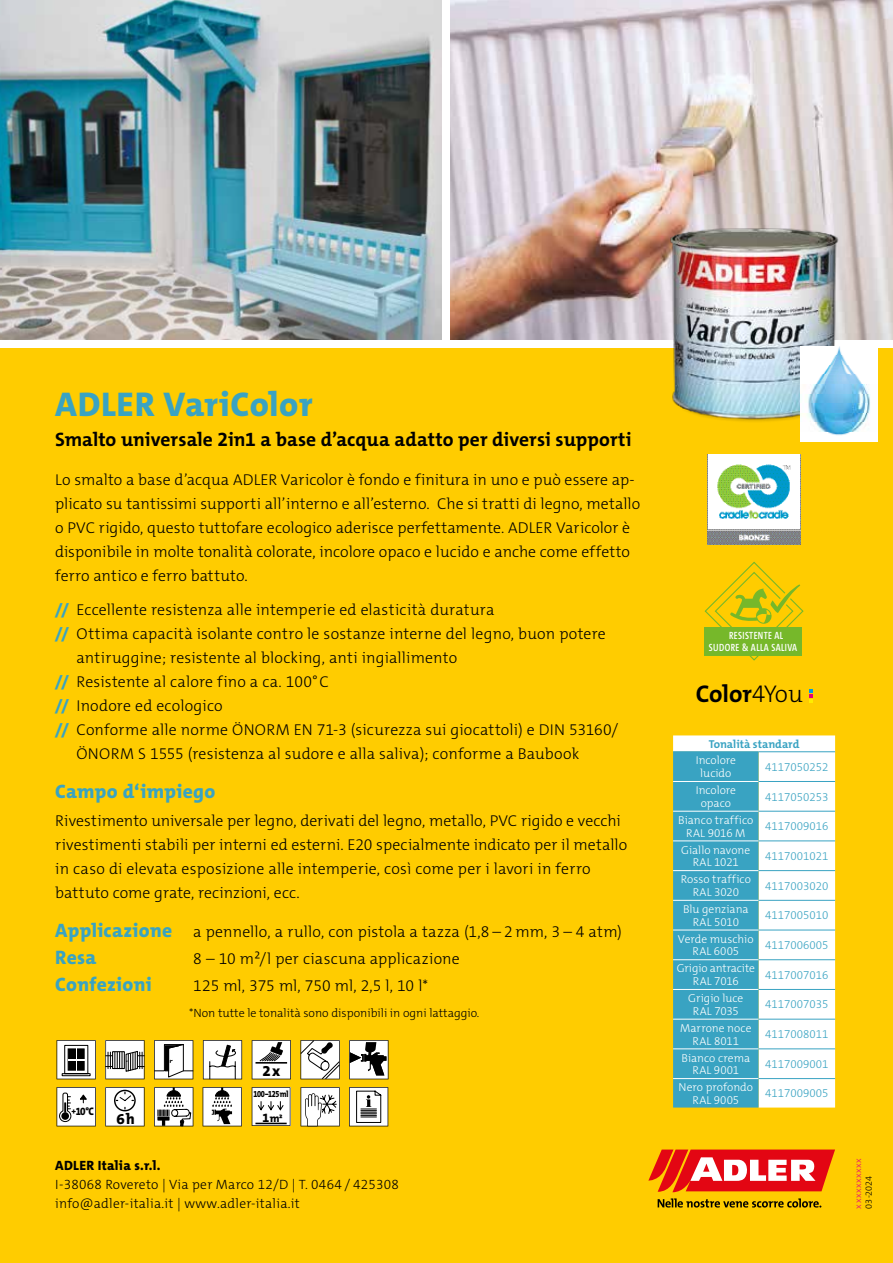
<style>
.page{position:relative;width:893px;height:1263px;background:#fc0}
.page>*{position:absolute;margin:0;border:0;box-sizing:border-box;transform-origin:0 0}
.t1{font:800 34.5px "The Mix C4 s";letter-spacing:.015em;color:#39a3c2}
.t2{font:700 24.3px "The Mix C4 s";color:#000}
.t3{font:700 19.5px "The Mix C4 s";letter-spacing:.005em;color:#000}
.t4{font:800 19.5px "The Mix C4 s";letter-spacing:.015em;color:#39a3c2}
.t5{font:300 15.75px/24px "The Mix C4 s";letter-spacing:.005em;color:#000}
.t6{font:800 15.15px "The Mix B8";color:#000}
.t7{font:300 13.5px/18.8px "The Mix C4 s";letter-spacing:.02em;color:#000}
.t8{font:800 13.5px "The Mix C4 s";letter-spacing:.02em;color:#000}
.t9{font:300 12px "The Mix C4 s";color:#000}
.t10{font:300 11.55px/12.8px "The Mix C4 s";color:#fff;text-align:center}
.t11{font:300 11.55px "The Mix C4 s";color:#39a3c2}
.t12{font:700 11.55px "The Mix C4 s";color:#39a3c2}
.t13{font:800 11.1px "The Mix B8";color:#000;scale:.85 1}
.t14{font:800 10.95px "The Mix C4 s";color:#000}
.t15{font:600 10.5px/11.2px "The Mix Cd";letter-spacing:.04em;color:#fff;scale:.95 1}
.t16{font:300 9px "The Mix C4 s";letter-spacing:.05em;color:#e6007d}
.t17{font:300 9px "The Mix C4 s";color:#000}
.t18{font:800 8.85px "The Mix C4 s";letter-spacing:-.04em;color:#000;scale:.83 1}
.s1{font-weight:800;color:#39a3c2}
.s2{font-weight:800;font-size:19.5px;color:#39a3c2}
.s3{font-size:8.4px}
.s4{font-size:10.5px}
.s5{font-size:12.3px}
.s6{font-weight:300}
</style>
<div class="page">
<img style="left:450px;top:0;width:443px;height:340px">
<img style="left:0;top:0;width:443px;height:340px">
<div style="left:0;top:340px;width:893px;height:8px;background:#fff"></div>
<div style="left:443px;top:0;width:7px;height:344px;background:#fff"></div>
<svg style="left:809px;top:689px;width:4px;height:13px"></svg>
<img style="left:707px;top:454px;width:94px;height:91px">
<svg style="left:704px;top:561px;width:100px;height:100px"></svg>
<img style="left:653px;top:220px;width:202px;height:202px">
<img style="left:801px;top:346px;width:77px;height:95px">
<svg style="left:57px;top:1040px;width:39px;height:39px;background:#a3a3a3"></svg>
<svg style="left:105px;top:1040px;width:40px;height:39px;background:#b9b8b6"></svg>
<svg style="left:154px;top:1040px;width:39px;height:39px;background:#c7c7c7"></svg>
<svg style="left:203px;top:1040px;width:39px;height:39px;background:#d2d2d2"></svg>
<svg style="left:252px;top:1040px;width:39px;height:39px;background:#ccc"></svg>
<svg style="left:300px;top:1040px;width:40px;height:39px;background:#cccbc9"></svg>
<svg style="left:349px;top:1040px;width:39px;height:39px;background:#a1a1a1"></svg>
<svg style="left:105px;top:1087px;width:40px;height:39px"></svg>
<div style="left:114px;top:1090px;width:22px;height:21px;border:1px solid #000;border-radius:50%"></div>
<svg style="left:203px;top:1087px;width:39px;height:39px;background:#c2c2c2"></svg>
<svg style="left:154px;top:1087px;width:39px;height:39px;background:#b8b8b8"></svg>
<svg style="left:252px;top:1087px;width:38px;height:39px"></svg>
<svg style="left:349px;top:1087px;width:39px;height:39px;background:#c7c7c7"></svg>
<svg style="left:57px;top:1087px;width:39px;height:39px;background:#d5d5d5"></svg>
<svg style="left:301px;top:1087px;width:39px;height:39px;background:#d5d5d5"></svg>
<div style="left:673px;top:735px;width:162px;height:372px;background:#fff"></div>
<div style="left:673px;top:752px;width:85px;height:355px;background:#39a3c2"></div>
<hr style="left:673px;top:840px;width:85px;height:1px;background:#fff">
<hr style="left:673px;top:870px;width:85px;height:1px;background:#fff">
<hr style="left:673px;top:930px;width:85px;height:1px;background:#fff">
<hr style="left:673px;top:959px;width:85px;height:1px;background:#fff">
<hr style="left:673px;top:989px;width:85px;height:1px;background:#fff">
<hr style="left:673px;top:1019px;width:85px;height:1px;background:#fff">
<hr style="left:673px;top:1048px;width:85px;height:1px;background:#fff">
<hr style="left:673px;top:1078px;width:85px;height:1px;background:#fff">
<hr style="left:673px;top:811px;width:85px;height:1px;background:#fff">
<hr style="left:673px;top:781px;width:85px;height:1px;background:#fff">
<hr style="left:673px;top:900px;width:85px;height:1px;background:#fff">
<hr style="left:673px;top:751px;width:85px;height:1px;background:#39a3c2">
<hr style="left:759px;top:751px;width:76px;height:1px;background:#39a3c2">
<hr style="left:759px;top:781px;width:76px;height:1px;background:#39a3c2">
<hr style="left:759px;top:811px;width:76px;height:1px;background:#39a3c2">
<hr style="left:759px;top:840px;width:76px;height:1px;background:#39a3c2">
<hr style="left:759px;top:870px;width:76px;height:1px;background:#39a3c2">
<hr style="left:759px;top:900px;width:76px;height:1px;background:#39a3c2">
<hr style="left:759px;top:930px;width:76px;height:1px;background:#39a3c2">
<hr style="left:759px;top:959px;width:76px;height:1px;background:#39a3c2">
<hr style="left:759px;top:989px;width:76px;height:1px;background:#39a3c2">
<hr style="left:759px;top:1019px;width:76px;height:1px;background:#39a3c2">
<hr style="left:759px;top:1048px;width:76px;height:1px;background:#39a3c2">
<hr style="left:759px;top:1078px;width:76px;height:1px;background:#39a3c2">
<svg style="left:658px;top:1198px;width:163px;height:9px"></svg>
<svg style="left:648px;top:1149px;width:187px;height:43px;background:#ec5844"></svg>
<h1 class="t1" style="left:55px;top:382px;width:259px">ADLER VariColor</h1>
<p class="t3" style="left:55px;top:427px;width:578px">Smalto universale 2in1 a base d’acqua adatto per diversi supporti</p>
<p class="t5" style="left:55px;top:468px;width:586px">Lo smalto a base d’acqua ADLER Varicolor è fondo e finitura in uno e può essere ap&shy;plicato su tantissimi supporti all’interno e all’esterno. Che si tratti di legno, metallo o PVC rigido, questo tuttofare ecologico aderisce perfettamente. ADLER Varicolor è disponibile in molte tonalità colorate, incolore opaco e lucido e anche come effetto ferro antico e ferro battuto.</p>
<p class="t5" style="left:55px;top:598px;width:441px"><span class="s1">//</span> Eccellente resistenza alle intemperie ed elasticità duratura</p>
<p class="t5" style="left:55px;top:622px;width:552px"><span class="s1">//</span> Ottima capacità isolante contro le sostanze interne del legno, buon potere</p>
<p class="t5" style="left:77px;top:646px;width:382px">antiruggine; resistente al blocking, anti ingiallimento</p>
<p class="t5" style="left:55px;top:670px;width:275px"><span class="s1">//</span> Resistente al calore fino a ca. 100°C</p>
<p class="t5" style="left:55px;top:694px;width:169px"><span class="s1">//</span> Inodore ed ecologico</p>
<p class="t5" style="left:55px;top:718px;width:564px"><span class="s1">//</span> Conforme alle norme ÖNORM EN 71-3 (sicurezza sui giocattoli) e DIN 53160/</p>
<p class="t5" style="left:77px;top:742px;width:504px">ÖNORM S 1555 (resistenza al sudore e alla saliva); conforme a Baubook</p>
<p class="t4" style="left:55px;top:779px;width:162px">Campo d‘impiego</p>
<p class="t5" style="left:55px;top:808px;width:573px">Rivestimento universale per legno, derivati del legno, metallo, PVC rigido e vecchi rivestimenti stabili per interni ed esterni. E20 specialmente indicato per il metallo in caso di elevata esposizione alle intemperie, così come per i lavori in ferro battuto come grate, recinzioni, ecc.</p>
<p class="t5" style="left:55px;top:920px;width:568px"><span class="s2">Applicazione</span> a pennello, a rullo, con pistola a tazza (1,8 – 2 mm, 3 – 4 atm)</p>
<p class="t4" style="left:55px;top:945px;width:43px">Resa</p>
<p class="t5" style="left:193px;top:947px;width:268px">8 – 10 m²/l per ciascuna applicazione</p>
<p class="t4" style="left:55px;top:972px;width:98px">Confezioni</p>
<p class="t5" style="left:193px;top:974px;width:237px">125 ml, 375 ml, 750 ml, 2,5 l, 10 l*</p>
<p class="t9" style="left:189px;top:1005px;width:292px">*Non tutte le tonalità sono disponibili in ogni lattaggio.</p>
<p class="t6" style="left:262px;top:1063px;width:19px">2 x</p>
<p class="t13" style="left:72px;top:1105px;width:28px"><span class="s3">+</span>10 <span class="s4">°</span>C</p>
<p class="t18" style="left:253px;top:1089px;width:44px">100–125 ml</p>
<p class="t6" style="left:117px;top:1110px;width:20px">6 h</p>
<p class="t14" style="left:262px;top:1111px;width:21px"><span class="s5">1</span>m2</p>
<p class="t8" style="left:55px;top:1157px;width:107px">ADLER Italia s.r.l.</p>
<p class="t7" style="left:55px;top:1175px;width:345px">I-38068 Rovereto | Via per Marco 12/D | T. 0464 / 425308 info@adler-italia.it | www.adler-italia.it</p>
<p class="t15" style="left:709px;top:630px;width:95px;text-indent:20px">RESISTENTE AL<br>SUDORE &amp; ALLA SALIVA</p>
<h2 class="t2" style="left:696px;top:679px;width:109px">Color<span class="s6">4You</span></h2>
<p class="t12" style="left:709px;top:736px;width:92px">Tonalità standard</p>
<p class="t10" style="left:696px;top:754px;width:42px">Incolore lucido</p>
<p class="t11" style="left:765px;top:759px;width:65px">4117050252</p>
<p class="t10" style="left:696px;top:784px;width:42px">Incolore opaco</p>
<p class="t11" style="left:765px;top:789px;width:65px">4117050253</p>
<p class="t10" style="left:678px;top:814px;width:77px">Bianco traffico<br>RAL 9016 M</p>
<p class="t11" style="left:765px;top:819px;width:65px">4117009016</p>
<p class="t10" style="left:681px;top:843px;width:71px">Giallo navone<br>RAL 1021</p>
<p class="t11" style="left:765px;top:849px;width:65px">4117001021</p>
<p class="t10" style="left:681px;top:873px;width:72px">Rosso traffico<br>RAL 3020</p>
<p class="t11" style="left:765px;top:878px;width:65px">4117003020</p>
<p class="t10" style="left:683px;top:903px;width:67px">Blu genziana<br>RAL 5010</p>
<p class="t11" style="left:765px;top:908px;width:65px">4117005010</p>
<p class="t10" style="left:678px;top:932px;width:77px">Verde muschio<br>RAL 6005</p>
<p class="t11" style="left:765px;top:938px;width:65px">4117006005</p>
<p class="t10" style="left:677px;top:962px;width:80px">Grigio antracite<br>RAL 7016</p>
<p class="t11" style="left:765px;top:967px;width:65px">4117007016</p>
<p class="t10" style="left:688px;top:992px;width:57px">Grigio luce<br>RAL 7035</p>
<p class="t11" style="left:765px;top:997px;width:65px">4117007035</p>
<p class="t10" style="left:680px;top:1021px;width:73px">Marrone noce<br>RAL 8011</p>
<p class="t11" style="left:765px;top:1027px;width:65px">4117008011</p>
<p class="t10" style="left:681px;top:1051px;width:70px">Bianco crema<br>RAL 9001</p>
<p class="t11" style="left:765px;top:1056px;width:65px">4117009001</p>
<p class="t10" style="left:679px;top:1081px;width:76px">Nero profondo<br>RAL 9005</p>
<p class="t11" style="left:765px;top:1086px;width:65px">4117009005</p>
<p class="t16" style="left:852px;top:1208px;width:52px;rotate:-90deg">xxxxxxxxxx</p>
<p class="t17" style="left:863px;top:1208px;width:34px;rotate:-90deg">03-2024</p>
</div>
